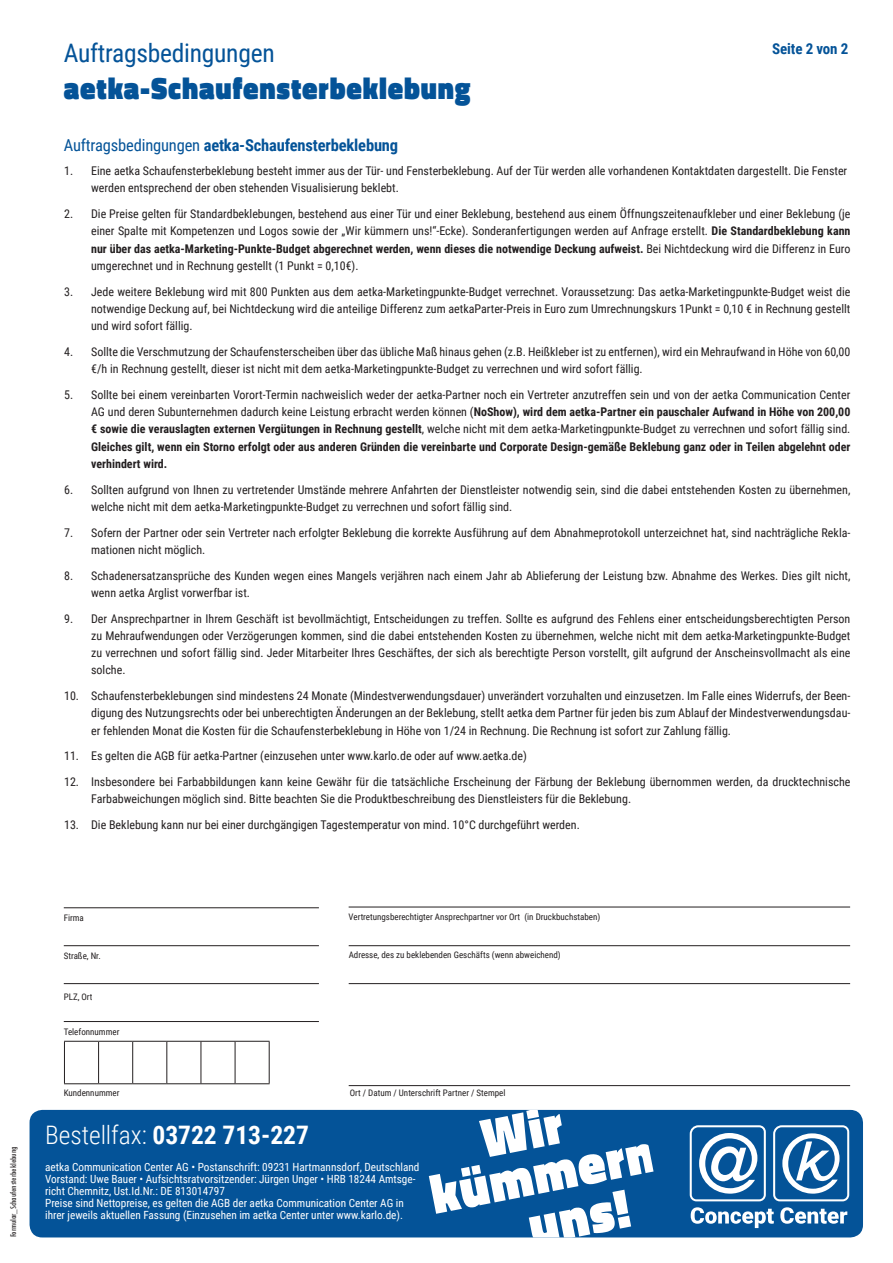
<style>
.page{position:relative;width:893px;height:1263px;background:#fff}
.page>*{position:absolute;margin:0;border:0;box-sizing:border-box;transform-origin:0 0}
.t1{font:900 31.05px "Titillium Web";letter-spacing:.03em;color:#045398;scale:.9 1}
.t2{font:700 25.5px "Roboto Condensed";color:#fff}
.t3{font:25.5px "Roboto Condensed";letter-spacing:-.01em;color:#045398}
.t4{font:700 16.5px "Roboto Condensed";letter-spacing:-.01em;color:#045398}
.t5{font:700 15px "Roboto Condensed";letter-spacing:-.01em;color:#045398}
.t6{font:12px/17.2px "Roboto Condensed";color:#231f20}
.t7{font:11.25px/12px "Roboto Condensed";color:#fff}
.t8{font:9px "Roboto Condensed";color:#231f20}
.t9{font:condensed 9px "Tw Cen";color:#231f20}
.s1{font-weight:400}
.s2{font-weight:700}
.s3{font-weight:300}
</style>
<div class="page">
<div style="left:30px;top:1110px;width:833px;height:127px;background:#045398;border-radius:13px"></div>
<svg style="left:429px;top:1110px;width:225px;height:127px"></svg>
<svg style="left:690px;top:1125px;width:76px;height:76px"></svg>
<svg style="left:773px;top:1125px;width:76px;height:76px"></svg>
<svg style="left:691px;top:1207px;width:83px;height:21px"></svg>
<svg style="left:780px;top:1207px;width:67px;height:17px"></svg>
<hr style="left:349px;top:1085px;width:501px;height:1px;background:#231f20">
<hr style="left:64px;top:1041px;width:35px;height:1px;background:#231f20">
<hr style="left:64px;top:1042px;width:1px;height:41px;background:#231f20">
<hr style="left:99px;top:1041px;width:34px;height:1px;background:#231f20">
<hr style="left:98px;top:1042px;width:1px;height:41px;background:#231f20">
<hr style="left:133px;top:1041px;width:34px;height:1px;background:#231f20">
<hr style="left:132px;top:1042px;width:1px;height:41px;background:#231f20">
<hr style="left:167px;top:1041px;width:34px;height:1px;background:#231f20">
<hr style="left:166px;top:1042px;width:1px;height:41px;background:#231f20">
<hr style="left:201px;top:1041px;width:34px;height:1px;background:#231f20">
<hr style="left:201px;top:1042px;width:1px;height:41px;background:#231f20">
<hr style="left:235px;top:1041px;width:35px;height:1px;background:#231f20">
<hr style="left:235px;top:1042px;width:1px;height:41px;background:#231f20">
<hr style="left:269px;top:1042px;width:1px;height:41px;background:#231f20">
<hr style="left:64px;top:1083px;width:35px;height:1px;background:#231f20">
<hr style="left:99px;top:1083px;width:34px;height:1px;background:#231f20">
<hr style="left:133px;top:1083px;width:34px;height:1px;background:#231f20">
<hr style="left:167px;top:1083px;width:34px;height:1px;background:#231f20">
<hr style="left:201px;top:1083px;width:34px;height:1px;background:#231f20">
<hr style="left:235px;top:1083px;width:35px;height:1px;background:#231f20">
<hr style="left:64px;top:907px;width:255px;height:1px;background:#231f20">
<hr style="left:64px;top:945px;width:255px;height:1px;background:#231f20">
<hr style="left:64px;top:983px;width:255px;height:1px;background:#231f20">
<hr style="left:349px;top:907px;width:501px;height:1px;background:#231f20">
<hr style="left:64px;top:1021px;width:255px;height:1px;background:#231f20">
<hr style="left:349px;top:945px;width:501px;height:1px;background:#231f20">
<hr style="left:349px;top:983px;width:501px;height:1px;background:#231f20">
<h2 class="t3" style="left:64px;top:35px;width:212px">Auftragsbedingungen</h2>
<h1 class="t1" style="left:64px;top:65px;width:453px">aetka-Schaufensterbeklebung</h1>
<h3 class="t4" style="left:64px;top:133px;width:336px"><span class="s1">Auftragsbedingungen</span> aetka-Schaufensterbeklebung</h3>
<p class="t5" style="left:772px;top:38px;width:78px">Seite 2 von 2</p>
<p class="t6" style="left:91px;top:162px;width:758px;text-indent:-27px">1. Eine aetka Schaufensterbeklebung besteht immer aus der Tür- und Fensterbeklebung. Auf der Tür werden alle vorhandenen Kontaktdaten dargestellt. Die Fenster werden entsprechend der oben stehenden Visualisierung beklebt.</p>
<p class="t6" style="left:91px;top:205px;width:761px;text-align:justify;text-indent:-27px">2. Die Preise gelten für Standardbeklebungen, bestehend aus einer Tür und einer Beklebung, bestehend aus einem Öffnungszeitenaufkleber und einer Beklebung (je einer Spalte mit Kompetenzen und Logos sowie der „Wir kümmern uns!“-Ecke). Sonderanfertigungen werden auf Anfrage erstellt. <span class="s2">Die Standardbeklebung kann nur über das aetka-Marketing-Punkte-Budget abgerechnet werden, wenn dieses die notwendige Deckung aufweist.</span> Bei Nichtdeckung wird die Differenz in Euro umgerechnet und in Rechnung gestellt (1 Punkt = 0,10€).</p>
<p class="t6" style="left:91px;top:282px;width:761px;text-align:justify;text-indent:-27px">3. Jede weitere Beklebung wird mit 800 Punkten aus dem aetka-Marketingpunkte-Budget verrechnet. Voraussetzung: Das aetka-Marketingpunkte-Budget weist die notwendige Deckung auf, bei Nichtdeckung wird die anteilige Differenz zum aetkaParter-Preis in Euro zum Umrechnungskurs 1Punkt = 0,10 € in Rechnung gestellt und wird sofort fällig.</p>
<p class="t6" style="left:91px;top:343px;width:761px;text-indent:-27px">4. Sollte die Verschmutzung der Schaufensterscheiben über das übliche Maß hinaus gehen (z.B. Heißkleber ist zu entfernen), wird ein Mehraufwand in Höhe von 60,00 €/h in Rechnung gestellt, dieser ist nicht mit dem aetka-Marketingpunkte-Budget zu verrechnen und wird sofort fällig.</p>
<p class="t6" style="left:91px;top:386px;width:761px;text-align:justify;text-indent:-27px">5. Sollte bei einem vereinbarten Vorort-Termin nachweislich weder der aetka-Partner noch ein Vertreter anzutreffen sein und von der aetka Communication Center AG und deren Subunternehmen dadurch keine Leistung erbracht werden können (<span class="s2">NoShow), wird dem aetka-Partner ein pauschaler Aufwand in Höhe von 200,00 € sowie die verauslagten externen Vergütungen in Rechnung gestellt</span>, welche nicht mit dem aetka-Marketingpunkte-Budget zu verrechnen und sofort fällig sind.<br><span class="s2">Gleiches gilt, wenn ein Storno erfolgt oder aus anderen Gründen die vereinbarte und Corporate Design-gemäße Beklebung ganz oder in Teilen abgelehnt oder verhindert wird.</span></p>
<p class="t6" style="left:91px;top:480px;width:761px;text-indent:-27px">6. Sollten aufgrund von Ihnen zu vertretender Umstände mehrere Anfahrten der Dienstleister notwendig sein, sind die dabei entstehenden Kosten zu übernehmen, welche nicht mit dem aetka-Marketingpunkte-Budget zu verrechnen und sofort fällig sind.</p>
<p class="t6" style="left:91px;top:523px;width:761px;text-indent:-27px">7. Sofern der Partner oder sein Vertreter nach erfolgter Beklebung die korrekte Ausführung auf dem Abnahmeprotokoll unterzeichnet hat, sind nachträgliche Rekla&shy;mationen nicht möglich.</p>
<p class="t6" style="left:91px;top:566px;width:761px;text-indent:-27px">8. Schadenersatzansprüche des Kunden wegen eines Mangels verjähren nach einem Jahr ab Ablieferung der Leistung bzw. Abnahme des Werkes. Dies gilt nicht, wenn aetka Arglist vorwerfbar ist.</p>
<p class="t6" style="left:91px;top:609px;width:761px;text-align:justify;text-indent:-27px">9. Der Ansprechpartner in Ihrem Geschäft ist bevollmächtigt, Entscheidungen zu treffen. Sollte es aufgrund des Fehlens einer entscheidungsberechtigten Person zu Mehraufwendungen oder Verzögerungen kommen, sind die dabei entstehenden Kosten zu übernehmen, welche nicht mit dem aetka-Marketingpunkte-Budget zu verrechnen und sofort fällig sind. Jeder Mitarbeiter Ihres Geschäftes, der sich als berechtigte Person vorstellt, gilt aufgrund der Anscheinsvollmacht als eine solche.</p>
<p class="t6" style="left:91px;top:687px;width:761px;text-align:justify;text-indent:-27px">10. Schaufensterbeklebungen sind mindestens 24 Monate (Mindestverwendungsdauer) unverändert vorzuhalten und einzusetzen. Im Falle eines Widerrufs, der Been&shy;digung des Nutzungsrechts oder bei unberechtigten Änderungen an der Beklebung, stellt aetka dem Partner für jeden bis zum Ablauf der Mindestverwendungsdau&shy;er fehlenden Monat die Kosten für die Schaufensterbeklebung in Höhe von 1/24 in Rechnung. Die Rechnung ist sofort zur Zahlung fällig.</p>
<p class="t6" style="left:64px;top:747px;width:464px">11. Es gelten die AGB für aetka-Partner (einzusehen unter www.karlo.de oder auf www.aetka.de)</p>
<p class="t6" style="left:91px;top:773px;width:761px;text-indent:-27px">12. Insbesondere bei Farbabbildungen kann keine Gewähr für die tatsächliche Erscheinung der Färbung der Beklebung übernommen werden, da drucktechnische<br>Farbabweichungen möglich sind. Bitte beachten Sie die Produktbeschreibung des Dienstleisters für die Beklebung.</p>
<p class="t6" style="left:64px;top:816px;width:517px">13. Die Beklebung kann nur bei einer durchgängigen Tagestemperatur von mind. 10°C durchgeführt werden.</p>
<p class="t9" style="left:8px;top:1237px;width:92px;rotate:-90deg">Formular_Schaufensterbeklebung</p>
<p class="t8" style="left:64px;top:911px;width:21px">Firma</p>
<p class="t8" style="left:64px;top:950px;width:39px">Straße, Nr.</p>
<p class="t8" style="left:64px;top:990px;width:30px">PLZ, Ort</p>
<p class="t8" style="left:64px;top:1025px;width:57px">Telefonnummer</p>
<p class="t8" style="left:64px;top:1086px;width:57px">Kundennummer</p>
<p class="t8" style="left:349px;top:911px;width:253px">Vertretungsberechtigter Ansprechpartner vor Ort (in Druckbuchstaben)</p>
<p class="t8" style="left:349px;top:948px;width:214px">Adresse, des zu beklebenden Geschäfts (wenn abweichend)</p>
<p class="t8" style="left:350px;top:1086px;width:157px">Ort / Datum / Unterschrift Partner / Stempel</p>
<h2 class="t2" style="left:45px;top:1116px;width:265px"><span class="s3">Bestellfax:</span> 03722 713-227</h2>
<p class="t7" style="left:45px;top:1160px;width:376px">aetka Communication Center AG • Postanschrift: 09231 Hartmannsdorf, Deutschland Vorstand: Uwe Bauer • Aufsichtsratvorsitzender: Jürgen Unger • HRB 18244 Amtsge&shy;richt Chemnitz, Ust.Id.Nr.: DE 813014797<br>Preise sind Nettopreise, es gelten die AGB der aetka Communication Center AG in ihrer jeweils aktuellen Fassung (Einzusehen im aetka Center unter www.karlo.de).</p>
</div>
